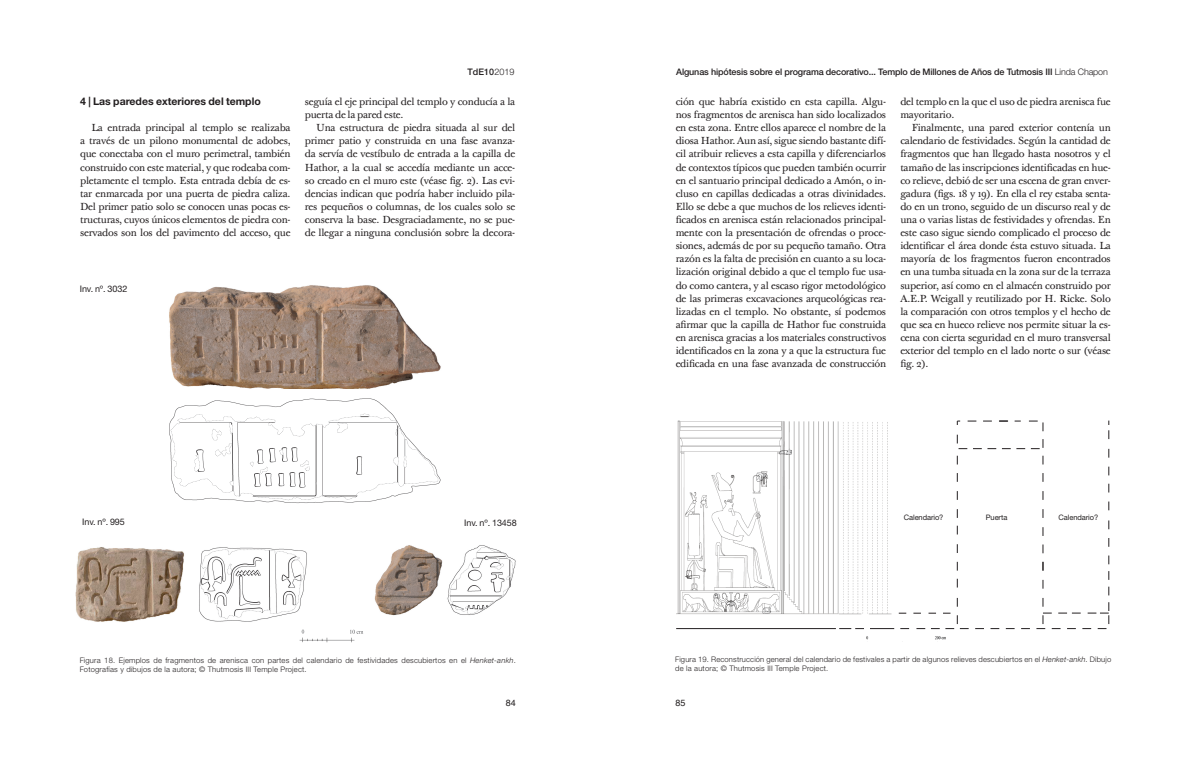
<style>
.page{position:relative;width:1191px;height:766px;background:#fff}
.page>*{position:absolute;margin:0;border:0;box-sizing:border-box;transform-origin:0 0}
.TABULACION{font:700 10.5px "Helvetica Neue LT Std";color:#231f20}
.TABULACION-2{font:10px/13.1px "Baskerville Ten Pro";letter-spacing:-.025em;color:#231f20;text-align:justify}
.encabeza{font:500 9px "Helvetica Neue LT Std";letter-spacing:-.015em;color:#231f20}
.Estilo_de_párrafo_28{font:9px "Helvetica Neue LT Std";letter-spacing:-.01em;color:#231f20}
.t1{font:9px "Helvetica";color:#231f20}
.t2{font:300 7.6px/9px "Helvetica Neue LT Std";letter-spacing:.025em;color:#231f20}
.Estilo_de_párrafo_28-2{font:7.5px "Helvetica Neue LT Std";letter-spacing:-.01em;color:#231f20}
.t3{font:500 2px "Helvetica Neue LT Std";color:#fff}
.s1{font-weight:300}
.s2{font-style:italic}
</style>
<div class="page">
<img style="left:169px;top:285px;width:272px;height:104px">
<img style="left:169px;top:398px;width:272px;height:105px">
<img style="left:75px;top:547px;width:232px;height:75px">
<img style="left:374px;top:545px;width:142px;height:71px">
<img style="left:299px;top:629px;width:64px;height:14px">
<div style="left:425px;top:383px;width:78px;height:28px;background:#fff"></div>
<img style="left:676px;top:420px;width:430px;height:220px">
<svg style="left:839px;top:628px;width:25px;height:1px"></svg>
<hr style="left:676px;top:628px;width:160px;height:1px;background:#231f20">
<svg style="left:870px;top:420px;width:239px;height:209px"></svg>
<p class="encabeza" style="left:467px;top:66px;width:49px">TdE10<span class="s1">2019</span></p>
<p class="t3" style="left:494px;top:73px;width:2px">.</p>
<p class="encabeza" style="left:676px;top:66px;width:433px">Algunas hipótesis sobre el programa decorativo... Templo de Millones de Años de Tutmosis III <span class="s1">Linda Chapon</span></p>
<p class="TABULACION" style="left:80px;top:95px;width:182px">4 | Las paredes exteriores del templo</p>
<p class="TABULACION-2" style="left:80px;top:122px;width:212px;text-indent:11px">La entrada principal al templo se realizaba a través de un pilono monumental de adobes, que conectaba con el muro perimetral, también construido con este material, y que rodeaba com&shy;pletamente el templo. Esta entrada debía de es&shy;tar enmarcada por una puerta de piedra caliza.<br>Del primer patio solo se conocen unas pocas es&shy;tructuras, cuyos únicos elementos de piedra con&shy;servados son los del pavimento del acceso, que</p>
<p class="TABULACION-2" style="left:305px;top:95px;width:212px">seguía el eje principal del templo y conducía a la puerta de la pared este.</p>
<p class="TABULACION-2" style="left:305px;top:122px;width:212px;text-indent:11px">Una estructura de piedra situada al sur del primer patio y construida en una fase avanza&shy;da servía de vestíbulo de entrada a la capilla de Hathor, a la cual se accedía mediante un acce&shy;so creado en el muro este (véase fig. 2). Las evi&shy;dencias indican que podría haber incluido pila&shy;res pequeños o columnas, de los cuales solo se conserva la base. Desgraciadamente, no se pue&shy;de llegar a ninguna conclusión sobre la decora-</p>
<p class="Estilo_de_párrafo_28" style="left:80px;top:283px;width:49px">Inv. nº. 3032</p>
<p class="TABULACION-2" style="left:675px;top:95px;width:212px">ción que habría existido en esta capilla. Algu&shy;nos fragmentos de arenisca han sido localizados en esta zona. Entre ellos aparece el nombre de la diosa Hathor. Aun así, sigue siendo bastante difí&shy;cil atribuir relieves a esta capilla y diferenciarlos de contextos típicos que pueden también ocurrir en el santuario principal dedicado a Amón, o in&shy;cluso en capillas dedicadas a otras divinidades.<br>Ello se debe a que muchos de los relieves identi&shy;ficados en arenisca están relacionados principal&shy;mente con la presentación de ofrendas o proce&shy;siones, además de por su pequeño tamaño. Otra razón es la falta de precisión en cuanto a su loca&shy;lización original debido a que el templo fue usa&shy;do como cantera, y al escaso rigor metodológico de las primeras excavaciones arqueológicas rea&shy;lizadas en el templo. No obstante, sí podemos afirmar que la capilla de Hathor fue construida en arenisca gracias a los materiales constructivos identificados en la zona y a que la estructura fue edificada en una fase avanzada de construcción</p>
<p class="TABULACION-2" style="left:900px;top:95px;width:212px">del templo en la que el uso de piedra arenisca fue mayoritario.</p>
<p class="TABULACION-2" style="left:900px;top:122px;width:212px;text-indent:11px">Finalmente, una pared exterior contenía un calendario de festividades. Según la cantidad de fragmentos que han llegado hasta nosotros y el tamaño de las inscripciones identificadas en hue&shy;co relieve, debió de ser una escena de gran enver&shy;gadura (figs. 18 y 19). En ella el rey estaba senta&shy;do en un trono, seguido de un discurso real y de una o varias listas de festividades y ofrendas. En este caso sigue siendo complicado el proceso de identificar el área donde ésta estuvo situada. La mayoría de los fragmentos fueron encontrados en una tumba situada en la zona sur de la terraza superior, así como en el almacén construido por A.E.P. Weigall y reutilizado por H. Ricke. Solo la comparación con otros templos y el hecho de que sea en hueco relieve nos permite situar la es&shy;cena con cierta seguridad en el muro transversal exterior del templo en el lado norte o sur (véase fig. 2).</p>
<p class="Estilo_de_párrafo_28" style="left:82px;top:516px;width:44px">Inv. nº. 995</p>
<p class="Estilo_de_párrafo_28" style="left:464px;top:517px;width:54px">Inv. nº. 13458</p>
<p class="Estilo_de_párrafo_28-2" style="left:903px;top:512px;width:41px">Calendario?</p>
<p class="Estilo_de_párrafo_28-2" style="left:985px;top:512px;width:23px">Puerta</p>
<p class="Estilo_de_párrafo_28-2" style="left:1058px;top:512px;width:41px">Calendario?</p>
<p class="t2" style="left:80px;top:655px;width:437px">Figura 18. Ejemplos de fragmentos de arenisca con partes del calendario de festividades descubiertos en el <span class="s2">Henket-ankh</span>.<br>Fotografías y dibujos de la autora; © Thutmosis III Temple Project.</p>
<p class="t2" style="left:675px;top:655px;width:437px">Figura 19. Reconstrucción general del calendario de festivales a partir de algunos relieves descubiertos en el <span class="s2">Henket-ankh</span>. Dibujo de la autora; © Thutmosis III Temple Project.</p>
<p class="t1" style="left:506px;top:695px;width:12px">84</p>
<p class="t1" style="left:675px;top:695px;width:12px">85</p>
</div>
